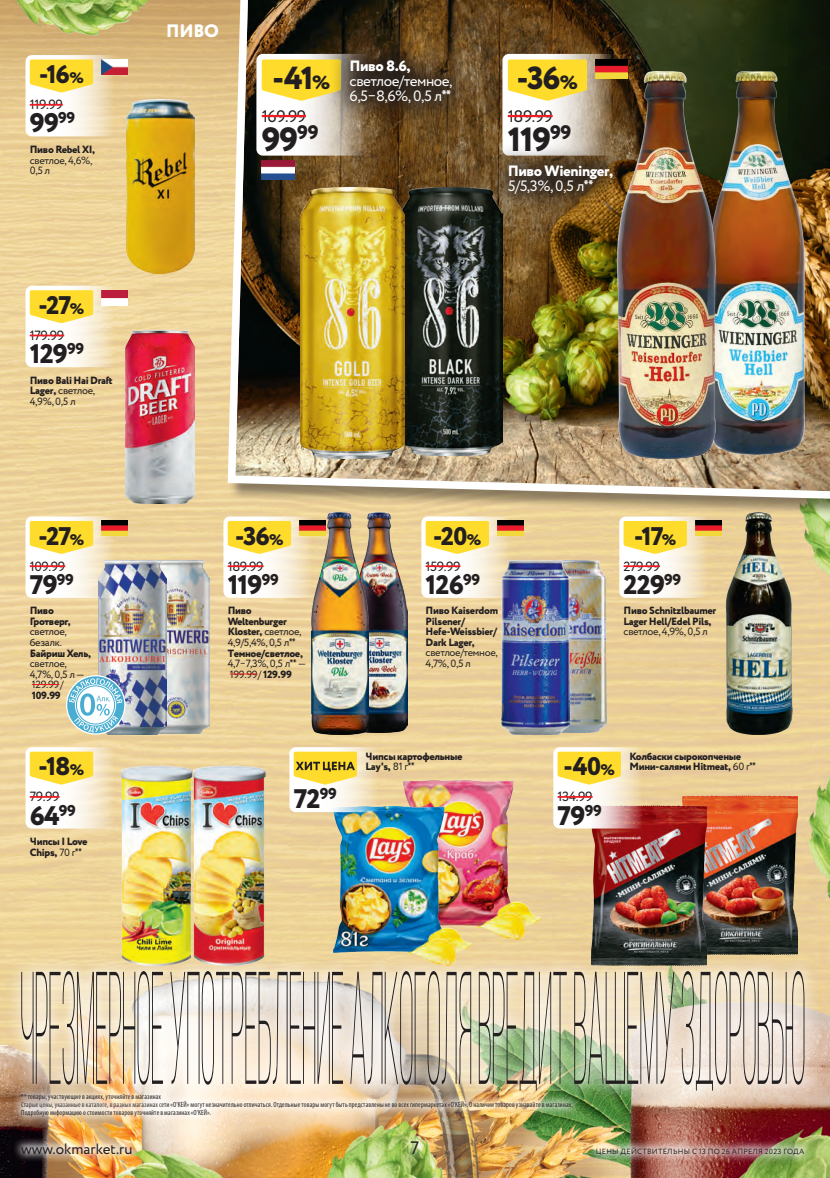
<style>
.page{position:relative;width:830px;height:1178px;background:#fff}
.page>*{position:absolute;margin:0;border:0;box-sizing:border-box;transform-origin:0 0}
.t1{font:800 33.6px "Circe";color:#231f20}
.t2{font:800 31.8px "Circe";color:#231f20}
.t3{font:800 26.85px "Circe";letter-spacing:-.03em;color:#231f20}
.t4{font:800 25.5px "Circe";letter-spacing:-.04em;color:#231f20}
.t5{font:800 18px "Circe";color:#fff}
.t6{font:18px "Circe";color:#231f20}
.t7{font:16.65px "Circe";letter-spacing:-.03em;color:#231f20}
.t8{font:800 15px/15px "Circe";letter-spacing:-.03em;color:#fff}
.t9{font:15px/15px "Circe";letter-spacing:-.03em;color:#fff}
.t10{font:15px "Circe";color:#231f20}
.t11{font:13.35px "Circe";letter-spacing:-.03em;color:#231f20}
.t12{font:800 10.5px/10.5px "Circe";letter-spacing:-.03em;color:#231f20}
.t13{font:10.5px/10.5px "Circe";letter-spacing:-.03em;color:#231f20}
.t14{font:condensed 7.5px/7.5px "Myriad Pro";letter-spacing:.02em;color:#231f20;scale:.95 1}
.t15{font:7.5px "Circe";letter-spacing:.03em;color:#231f20}
.s1{font-size:15.3px}
.s2{font-weight:400}
.s3{font-family:"PT Sans";font-weight:700;font-stretch:condensed}
.s4{font-size:19.2px}
</style>
<div class="page">
<img style="left:0;top:0;width:829px;height:1178px">
<div style="left:229px;top:0;width:600px;height:516px;background:#231f20;opacity:.48"></div>
<img style="left:224px;top:0;width:605px;height:503px">
<img style="left:126px;top:99px;width:69px;height:174px">
<svg style="left:25px;top:55px;width:98px;height:81px"></svg>
<hr style="left:30px;top:104px;width:33px;height:2px;background:#ee1d23">
<svg style="left:30px;top:60px;width:63px;height:32px;background:#fedf41"></svg>
<img style="left:102px;top:59px;width:25px;height:15px">
<img style="left:166px;top:561px;width:43px;height:172px">
<img style="left:99px;top:561px;width:67px;height:174px">
<svg style="left:25px;top:516px;width:98px;height:82px"></svg>
<hr style="left:30px;top:565px;width:35px;height:2px;background:#ee1d23">
<svg style="left:30px;top:521px;width:63px;height:33px;background:#fedf44"></svg>
<svg style="left:32px;top:684px;width:27px;height:1px"></svg>
<img style="left:102px;top:521px;width:25px;height:15px">
<img style="left:125px;top:330px;width:69px;height:174px">
<svg style="left:25px;top:286px;width:98px;height:81px"></svg>
<hr style="left:30px;top:335px;width:34px;height:1px;background:#ee1d23">
<svg style="left:30px;top:290px;width:63px;height:33px;background:#fedf44"></svg>
<img style="left:102px;top:290px;width:25px;height:15px">
<img style="left:568px;top:561px;width:38px;height:171px">
<img style="left:501px;top:561px;width:67px;height:174px">
<svg style="left:421px;top:516px;width:98px;height:82px"></svg>
<hr style="left:425px;top:565px;width:35px;height:2px;background:#ee1d23">
<svg style="left:425px;top:521px;width:63px;height:33px;background:#fee046"></svg>
<img style="left:497px;top:521px;width:26px;height:15px">
<img style="left:368px;top:512px;width:40px;height:221px">
<img style="left:311px;top:512px;width:57px;height:223px">
<svg style="left:223px;top:516px;width:98px;height:82px"></svg>
<hr style="left:227px;top:565px;width:36px;height:2px;background:#ee1d23">
<svg style="left:227px;top:521px;width:64px;height:33px;background:#fee046"></svg>
<svg style="left:230px;top:674px;width:27px;height:1px"></svg>
<img style="left:299px;top:521px;width:26px;height:15px">
<img style="left:122px;top:766px;width:143px;height:190px">
<svg style="left:25px;top:747px;width:98px;height:81px"></svg>
<hr style="left:30px;top:796px;width:30px;height:2px;background:#ee1d23">
<svg style="left:30px;top:752px;width:63px;height:32px;background:#fedf41"></svg>
<img style="left:403px;top:781px;width:137px;height:158px">
<img style="left:334px;top:806px;width:137px;height:150px">
<svg style="left:289px;top:747px;width:98px;height:65px"></svg>
<svg style="left:293px;top:752px;width:64px;height:32px;background:#e3c841"></svg>
<img style="left:404px;top:188px;width:98px;height:267px">
<img style="left:300px;top:188px;width:104px;height:270px">
<svg style="left:256px;top:54px;width:122px;height:102px"></svg>
<hr style="left:261px;top:115px;width:45px;height:2px;background:#ee1d23">
<svg style="left:261px;top:60px;width:67px;height:41px;background:#fedf44"></svg>
<div style="left:328px;top:38px;width:145px;height:88px;background:#231f20;opacity:.8"></div>
<img style="left:261px;top:161px;width:33px;height:19px">
<img style="left:715px;top:71px;width:89px;height:383px">
<img style="left:616px;top:71px;width:99px;height:387px">
<svg style="left:502px;top:54px;width:122px;height:102px"></svg>
<hr style="left:507px;top:115px;width:45px;height:2px;background:#ee1d23">
<svg style="left:507px;top:60px;width:79px;height:41px;background:#fdde45"></svg>
<div style="left:486px;top:142px;width:148px;height:73px;background:#231f20;opacity:.8"></div>
<img style="left:595px;top:59px;width:32px;height:19px">
<img style="left:725px;top:512px;width:67px;height:223px">
<svg style="left:619px;top:516px;width:97px;height:82px"></svg>
<hr style="left:623px;top:565px;width:36px;height:2px;background:#ee1d23">
<svg style="left:623px;top:521px;width:63px;height:33px;background:#fee046"></svg>
<img style="left:695px;top:521px;width:26px;height:15px">
<img style="left:682px;top:795px;width:115px;height:160px">
<img style="left:591px;top:805px;width:115px;height:151px">
<svg style="left:553px;top:747px;width:98px;height:81px"></svg>
<hr style="left:557px;top:796px;width:35px;height:2px;background:#ee1d23">
<svg style="left:557px;top:752px;width:63px;height:32px;background:#fedf42"></svg>
<svg style="left:66px;top:675px;width:59px;height:60px"></svg>
<svg style="left:401px;top:1131px;width:26px;height:32px"></svg>
<img style="left:13px;top:1133px;width:128px;height:30px">
<img style="left:586px;top:1138px;width:226px;height:26px">
<img style="left:6px;top:956px;width:813px;height:149px">
<svg style="left:21px;top:971px;width:783px;height:119px;background:#d1c9b6"></svg>
<img style="left:12px;top:1091px;width:569px;height:34px">
<svg style="left:12px;top:1084px;width:158px;height:26px;background:#e3cdb3"></svg>
<h3 class="t4" style="left:39px;top:57px;width:46px">-16<span class="s1">%</span></h3>
<p class="t11" style="left:30px;top:96px;width:34px">119.99</p>
<h3 class="t3" style="left:30px;top:105px;width:47px">99<sup>99</sup></h3>
<p class="t12" style="left:30px;top:145px;width:67px">Пиво Rebel XI,</p>
<p class="t13" style="left:30px;top:155px;width:64px">светлое, 4,6%,<br>0,5 л</p>
<h3 class="t4" style="left:39px;top:288px;width:47px">-27<span class="s1">%</span></h3>
<p class="t11" style="left:30px;top:326px;width:36px">179.99</p>
<h3 class="t3" style="left:30px;top:336px;width:56px">129<sup>99</sup></h3>
<p class="t12" style="left:30px;top:375px;width:84px">Пиво Bali Hai Draft<br>Lager, <span class="s2">светлое,<br>4,9%, 0,5 л</span></p>
<h3 class="t4" style="left:39px;top:519px;width:47px">-27<span class="s1">%</span></h3>
<p class="t11" style="left:30px;top:557px;width:37px">109.99</p>
<h3 class="t3" style="left:30px;top:566px;width:46px">79<sup>99</sup></h3>
<p class="t12" style="left:30px;top:606px;width:42px">Пиво<br>Гротверг,</p>
<p class="t13" style="left:30px;top:627px;width:39px">светлое, безалк.</p>
<p class="t12" style="left:30px;top:648px;width:63px">Байриш Хель,</p>
<p class="t13" style="left:30px;top:658px;width:56px">светлое,<br>4,7%, 0,5 л —<br>129.99/</p>
<p class="t12" style="left:32px;top:690px;width:30px">109.99</p>
<h3 class="t4" style="left:39px;top:749px;width:47px">-18<span class="s1">%</span></h3>
<p class="t11" style="left:30px;top:788px;width:31px">79.99</p>
<h3 class="t3" style="left:30px;top:797px;width:48px">64<sup>99</sup></h3>
<p class="t12" style="left:30px;top:837px;width:59px">Чипсы I Love<br>Chips, <span class="s2">70 г</span><span class="s3">**</span></p>
<h3 class="t5" style="left:166px;top:18px;width:54px">ПИВО</h3>
<h2 class="t2" style="left:272px;top:57px;width:59px">-41<span class="s4">%</span></h2>
<h3 class="t8" style="left:349px;top:59px;width:63px">Пиво 8.6,</h3>
<h3 class="t9" style="left:349px;top:74px;width:105px">cветлое/темное,<br>6,5‒8,6%, 0,5 л<span class="s3">**</span></h3>
<h3 class="t7" style="left:261px;top:105px;width:46px">169.99</h3>
<h1 class="t1" style="left:261px;top:116px;width:58px">99<sup>99</sup></h1>
<h2 class="t2" style="left:516px;top:57px;width:62px">-36<span class="s4">%</span></h2>
<h3 class="t7" style="left:507px;top:105px;width:46px">189.99</h3>
<h1 class="t1" style="left:507px;top:116px;width:65px">119<sup>99</sup></h1>
<h3 class="t8" style="left:507px;top:164px;width:107px">Пиво Wieninger,<br><span class="s2">5/5,3%, 0,5 л</span><span class="s3">**</span></h3>
<h3 class="t4" style="left:235px;top:519px;width:50px">-36<span class="s1">%</span></h3>
<h3 class="t4" style="left:433px;top:519px;width:50px">-20<span class="s1">%</span></h3>
<h3 class="t4" style="left:633px;top:519px;width:44px">-17<span class="s1">%</span></h3>
<p class="t11" style="left:227px;top:557px;width:37px">189.99</p>
<p class="t11" style="left:425px;top:557px;width:36px">159.99</p>
<p class="t11" style="left:623px;top:557px;width:38px">279.99</p>
<h3 class="t3" style="left:227px;top:566px;width:52px">119<sup>99</sup></h3>
<h3 class="t3" style="left:425px;top:566px;width:56px">126<sup>99</sup></h3>
<h3 class="t3" style="left:623px;top:566px;width:59px">229<sup>99</sup></h3>
<p class="t12" style="left:227px;top:606px;width:80px">Пиво<br>Weltenburger<br>Kloster, <span class="s2">светлое,<br>4,9/5,4%, 0,5 л</span><span class="s3">**<br></span>Tемное/светлое,<br><span class="s2">4,7‒7,3%, 0,5 л</span><span class="s3">**</span> <span class="s2">—<br>199.99/</span> 129.99</p>
<p class="t12" style="left:425px;top:606px;width:74px">Пиво Kaiserdom<br>Pilsener/<br>Hefe-Weissbier/<br>Dark Lager,</p>
<p class="t13" style="left:425px;top:648px;width:74px">светлое/темное,<br>4,7%, 0,5 л</p>
<p class="t12" style="left:623px;top:606px;width:94px">Пиво Schnitzlbaumer<br>Lager Hell/Edel Pils,</p>
<p class="t13" style="left:623px;top:627px;width:86px">светлое, 4,9%, 0,5 л</p>
<p class="t12" style="left:365px;top:751px;width:98px">Чипсы картофельные<br>Lay's, <span class="s2">81 г</span><span class="s3">**</span></p>
<h3 class="t4" style="left:563px;top:749px;width:53px">-40<span class="s1">%</span></h3>
<p class="t12" style="left:629px;top:751px;width:128px">Колбаски сырокопченые<br>Мини-салями Hitmeat, <span class="s2">60 г</span><span class="s3">**</span></p>
<h3 class="t3" style="left:293px;top:781px;width:45px">72<sup>99</sup></h3>
<p class="t11" style="left:557px;top:788px;width:37px">134.99</p>
<h3 class="t3" style="left:557px;top:797px;width:46px">79<sup>99</sup></h3>
<p class="t14" style="left:21px;top:1093px;width:148px">** товары, участвующие в акциях, уточняйте в магазинах</p>
<p class="t14" style="left:21px;top:1101px;width:581px">Старые цены, указанные в каталоге, в разных магазинах сети «О'КЕЙ» могут незначительно отличаться. Отдельные товары могут быть представлены не во всех гипермаркетах «О'КЕЙ». О наличии товаров узнавайте в магазинах.<br>Подробную информацию о стоимости товаров уточняйте в магазинах «О'КЕЙ».</p>
<h3 class="t10" style="left:21px;top:1138px;width:113px">www.okmarket.ru</h3>
<h3 class="t6" style="left:410px;top:1135px;width:10px">7</h3>
<p class="t15" style="left:595px;top:1146px;width:210px">ЦЕНЫ ДЕЙСТВИТЕЛЬНЫ с 13 по 26 апреля 2023 года</p>
</div>
